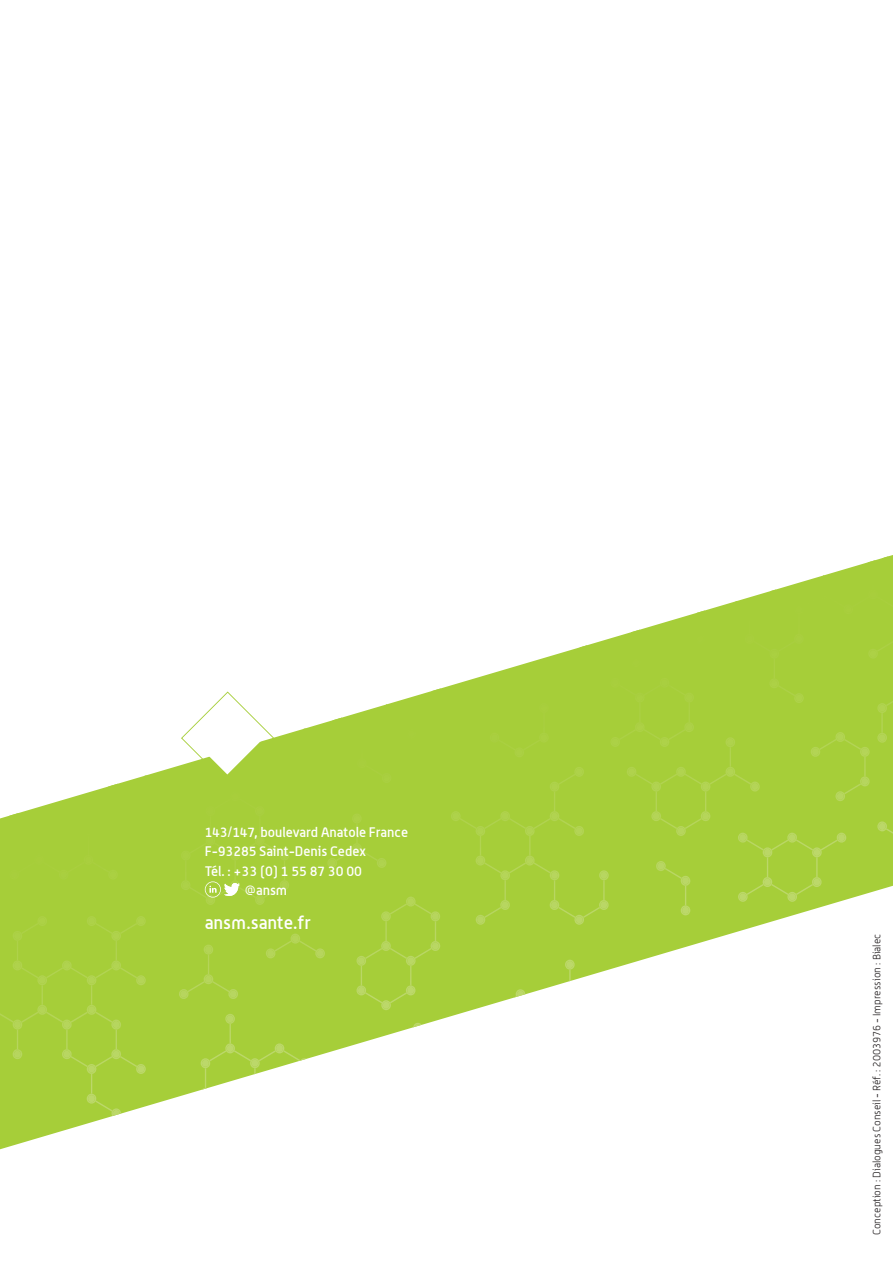
<style>
.page{position:relative;width:893px;height:1263px;background:#fff}
.page>*{position:absolute;margin:0;border:0;box-sizing:border-box;transform-origin:0 0}
.t1{font:500 18px "Alwyn";color:#fff}
.t2{font:500 13.5px "Alwyn";color:#fff}
.t3{font:300 10.5px "Alwyn";color:#231f20}
</style>
<div class="page">
<svg style="left:0;top:555px;width:893px;height:594px"></svg>
<svg style="left:0;top:916px;width:146px;height:200px;background:#a7ce3c"></svg>
<svg style="left:513px;top:989px;width:12px;height:9px"></svg>
<svg style="left:565px;top:960px;width:10px;height:21px"></svg>
<svg style="left:0;top:775px;width:167px;height:105px"></svg>
<svg style="left:303px;top:704px;width:113px;height:79px;background:#b0d350"></svg>
<svg style="left:431px;top:688px;width:10px;height:6px"></svg>
<svg style="left:201px;top:1014px;width:106px;height:76px"></svg>
<svg style="left:356px;top:896px;width:84px;height:114px;background:#a7ce3d"></svg>
<svg style="left:413px;top:1023px;width:9px;height:4px"></svg>
<svg style="left:327px;top:813px;width:59px;height:56px;background:#a6ce3a"></svg>
<svg style="left:179px;top:944px;width:59px;height:56px;background:#a7ce3c"></svg>
<svg style="left:266px;top:934px;width:59px;height:25px"></svg>
<svg style="left:451px;top:556px;width:442px;height:369px"></svg>
<svg style="left:181px;top:691px;width:93px;height:94px"></svg>
<svg style="left:181px;top:791px;width:108px;height:114px;background:#a7ce3d"></svg>
<p class="t2" style="left:205px;top:824px;width:205px">143/147, boulevard Anatole France</p>
<p class="t2" style="left:205px;top:843px;width:163px">F-93285 Saint-Denis Cedex</p>
<p class="t2" style="left:205px;top:863px;width:159px">Tél. : +33 (0) 1 55 87 30 00</p>
<p class="t2" style="left:244px;top:882px;width:44px">@ansm</p>
<h1 class="t1" style="left:205px;top:911px;width:107px">ansm.sante.fr</h1>
<p class="t3" style="left:871px;top:1235px;width:303px;rotate:-90deg">Conception : Dialogues Conseil - Réf. : 2003976 - Impression : Bialec</p>
</div>
